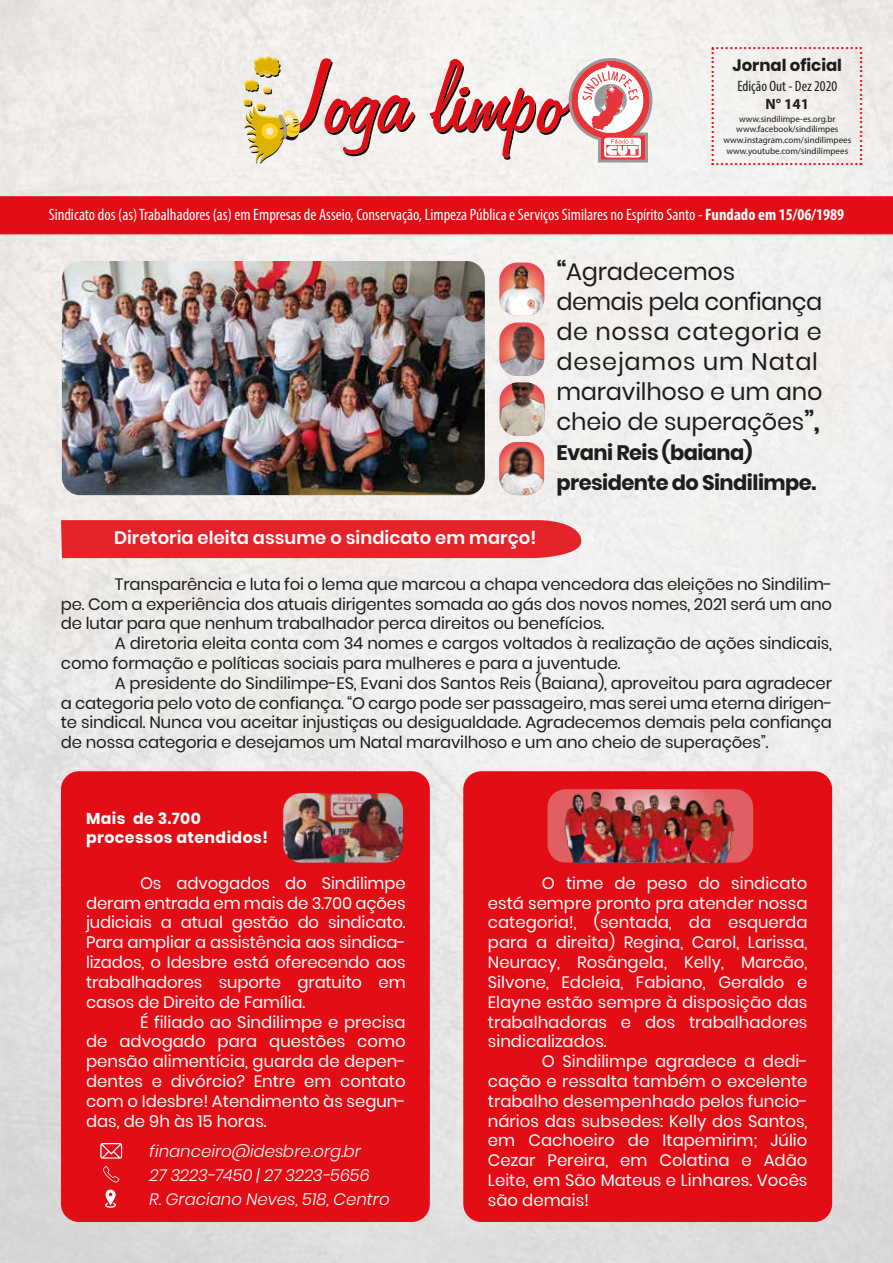
<style>
.page{position:relative;width:893px;height:1263px;background:#fff}
.page>*{position:absolute;margin:0;border:0;box-sizing:border-box;transform-origin:0 0}
.t1{font:24px/30px "Poppins";letter-spacing:-.01em;color:#1d1d1b}
.t2{font:700 21px/30px "Poppins";letter-spacing:-.025em;color:#1d1d1b}
.t3{font:18px "Myriad Pro";color:#e30d15}
.t4{font:600 18px "Poppins";color:#fff}
.t5{font:16.5px/19.8px "Poppins";color:#fff;text-align:justify}
.t6{font:16.5px/19.8px "Poppins";letter-spacing:-.01em;color:#1d1d1b;text-align:justify}
.t7{font:condensed 16.5px "Myriad Pro";color:#fff}
.t8{font:italic 300 16.5px/24px "Poppins";color:#fff}
.t9{font:700 16.5px "Poppins";color:#1d1d1b}
.t10{font:700 15.75px/18.9px "Poppins";letter-spacing:.025em;color:#fff}
.t11{font:condensed 15px "Myriad Pro";color:#1d1d1b}
.t12{font:700 15px "Myriad Pro";color:#1d1d1b}
.t13{font:9px/10.8px "Myriad Pro";color:#1d1d1b;text-align:center}
.s1{font-weight:700}
</style>
<div class="page">
<img style="left:0;top:0;width:893px;height:1263px">
<div style="left:61px;top:520px;width:520px;height:38px;background:#e4232a"></div>
<div style="left:61px;top:771px;width:369px;height:451px;background:#e30d15;border-radius:18px"></div>
<div style="left:463px;top:771px;width:369px;height:451px;background:#e30d15;border-radius:18px"></div>
<div style="left:0;top:196px;width:893px;height:38px;background:#e30d15"></div>
<svg style="left:243px;top:56px;width:173px;height:108px"></svg>
<svg style="left:430px;top:58px;width:223px;height:105px"></svg>
<img style="left:62px;top:261px;width:423px;height:234px">
<img style="left:547px;top:789px;width:15px;height:73px">
<img style="left:562px;top:789px;width:191px;height:73px">
<img style="left:283px;top:793px;width:120px;height:69px">
<svg style="left:100px;top:1143px;width:22px;height:15px"></svg>
<svg style="left:105px;top:1189px;width:11px;height:19px"></svg>
<svg style="left:103px;top:1166px;width:17px;height:16px"></svg>
<img style="left:499px;top:262px;width:45px;height:54px">
<img style="left:499px;top:322px;width:45px;height:54px">
<img style="left:500px;top:382px;width:45px;height:54px">
<svg style="left:543px;top:442px;width:1px;height:53px"></svg>
<img style="left:499px;top:442px;width:44px;height:53px">
<p class="t3" style="left:711px;top:32px;width:153px">.................................</p>
<p class="t3" style="left:696px;top:166px;width:121px;rotate:-90deg">..........................</p>
<p class="t3" style="left:845px;top:166px;width:116px;rotate:-90deg">.........................</p>
<p class="t9" style="left:733px;top:55px;width:111px">Jornal oficial</p>
<p class="t11" style="left:737px;top:77px;width:101px">Edição Out - Dez 2020</p>
<p class="t12" style="left:765px;top:94px;width:45px">N° 141</p>
<p class="t13" style="left:723px;top:113px;width:129px">www.sindilimpe-es.org.br www.facebook/sindilimpes www.instagram.com/sindilimpees www.youtube.com/sindilimpees</p>
<p class="t3" style="left:711px;top:148px;width:153px">.................................</p>
<p class="t7" style="left:49px;top:205px;width:797px">Sindicato dos (as) Trabalhadores (as) em Empresas de Asseio, Conservação, Limpeza Pública e Serviços Similares no Espírito Santo - <span class="s1">Fundado em 15/06/1989</span></p>
<h1 class="t1" style="left:556px;top:257px;width:268px"><span class="s1">“</span>Agradecemos demais pela confiança de nossa categoria e desejamos um Natal maravilhoso e um ano cheio de superações<span class="s1">”,</span></h1>
<p class="t2" style="left:556px;top:438px;width:261px">Evani Reis (baiana) presidente do Sindilimpe.</p>
<p class="t4" style="left:114px;top:527px;width:424px">Diretoria eleita assume o sindicato em março!</p>
<p class="t6" style="left:61px;top:574px;width:773px;text-indent:54px">Transparência e luta foi o lema que marcou a chapa vencedora das eleições no Sindilim&shy;pe. Com a experiência dos atuais dirigentes somada ao gás dos novos nomes, 2021 será um ano de lutar para que nenhum trabalhador perca direitos ou benefícios.</p>
<p class="t6" style="left:61px;top:634px;width:773px;text-indent:54px">A diretoria eleita conta com 34 nomes e cargos voltados à realização de ações sindicais, como formação e políticas sociais para mulheres e para a juventude.</p>
<p class="t6" style="left:61px;top:673px;width:773px;text-indent:54px">A presidente do Sindilimpe-ES, Evani dos Santos Reis (Baiana), aproveitou para agradecer a categoria pelo voto de confiança. “O cargo pode ser passageiro, mas serei uma eterna dirigen&shy;te sindical. Nunca vou aceitar injustiças ou desigualdade. Agradecemos demais pela confiança de nossa categoria e desejamos um Natal maravilhoso e um ano cheio de superações”.</p>
<p class="t10" style="left:86px;top:809px;width:184px">Mais de 3.700 processos atendidos!</p>
<p class="t5" style="left:86px;top:873px;width:321px;text-indent:54px">Os advogados do Sindilimpe deram entrada em mais de 3.700 ações judiciais a atual gestão do sindicato.<br>Para ampliar a assistência aos sindica&shy;lizados, o Idesbre está oferecendo aos trabalhadores suporte gratuito em casos de Direito de Família.</p>
<p class="t5" style="left:86px;top:1012px;width:321px;text-indent:54px">É filiado ao Sindilimpe e precisa de advogado para questões como pensão alimentícia, guarda de depen&shy;dentes e divórcio? Entre em contato com o Idesbre! Atendimento às segun&shy;das, de 9h às 15 horas.</p>
<p class="t8" style="left:149px;top:1140px;width:242px">financeiro@idesbre.org.br<br>27 3223-7450 | 27 3223-5656<br>R. Graciano Neves, 518, Centro</p>
<p class="t5" style="left:488px;top:873px;width:321px;text-indent:54px">O time de peso do sindicato está sempre pronto pra atender nossa categoria!, (sentada, da esquerda para a direita) Regina, Carol, Larissa, Neuracy, Rosângela, Kelly, Marcão, Silvone, Edcleia, Fabiano, Geraldo e Elayne estão sempre à disposição das trabalhadoras e dos trabalhadores sindicalizados.</p>
<p class="t5" style="left:488px;top:1051px;width:321px;text-indent:54px">O Sindilimpe agradece a dedi&shy;cação e ressalta também o excelente trabalho desempenhado pelos funcio&shy;nários das subsedes: Kelly dos Santos, em Cachoeiro de Itapemirim; Júlio Cezar Pereira, em Colatina e Adão Leite, em São Mateus e Linhares. Vocês são demais!</p>
</div>
